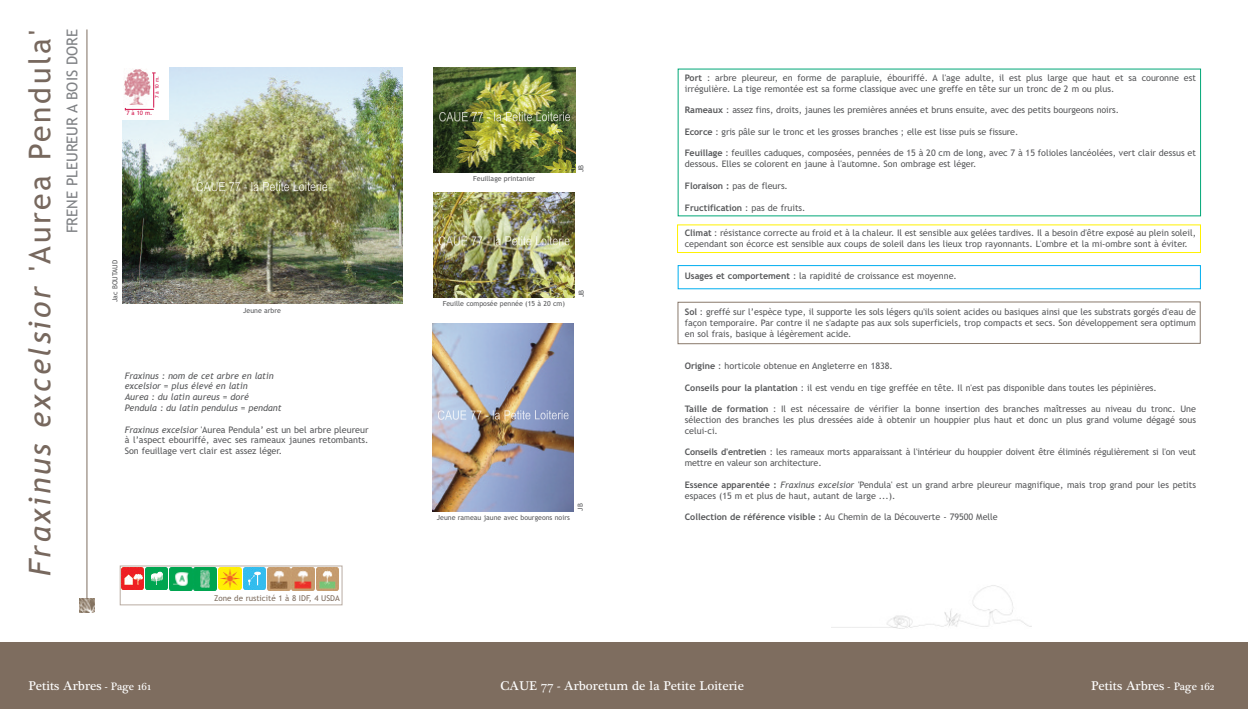
<style>
.page{position:relative;width:1248px;height:709px;background:#fff}
.page>*{position:absolute;margin:0;border:0;box-sizing:border-box;transform-origin:0 0}
.t1{font:italic 30px "Trebuchet MS";letter-spacing:.09em;color:#77685e}
.t2{font:15px "Trebuchet MS";color:#808285}
.t3{font:13px "Plantagenet Cherokee";color:#fff}
.t4{font:9px/10.8px "Trebuchet MS";color:#57585a}
.t5{font:italic 9px/10.8px "Trebuchet MS";color:#57585a}
.t6{font:700 9px "Trebuchet MS";color:#57585a}
.t7{font:8px "Trebuchet MS";color:#7e6d5f}
.t8{font:7px "Trebuchet MS";color:#57585a}
.t9{font:6px "Trebuchet MS";letter-spacing:.33em;color:#d11048}
.t10{font:5px "Trebuchet MS";letter-spacing:.33em;color:#d11048}
.s1{font-style:normal}
.s2{font-style:italic}
.s3{font-weight:700}
.s4{font-weight:400}
.s5{font-size:11px}
</style>
<div class="page">
<div style="left:618px;top:641px;width:629px;height:68px;background:#7e6d5f"></div>
<div style="left:0;top:641px;width:637px;height:68px;background:#7e6d5f"></div>
<img style="left:831px;top:585px;width:200px;height:44px">
<div style="left:120px;top:565px;width:222px;height:40px;border:1px solid #b9aca2"></div>
<svg style="left:677px;top:301px;width:524px;height:44px"></svg>
<div style="left:677px;top:265px;width:523px;height:24px;border:1px solid #00aeef"></div>
<div style="left:677px;top:224px;width:523px;height:29px;border:1px solid #fff101"></div>
<img style="left:122px;top:68px;width:280px;height:235px">
<hr style="left:86px;top:29px;width:1px;height:569px;background:#7e6d5f">
<div style="left:121px;top:567px;width:23px;height:24px;background:#fff"></div>
<img style="left:121px;top:567px;width:23px;height:23px">
<svg style="left:145px;top:567px;width:23px;height:23px"></svg>
<svg style="left:194px;top:567px;width:23px;height:24px"></svg>
<img style="left:194px;top:567px;width:22px;height:23px">
<svg style="left:169px;top:567px;width:24px;height:24px"></svg>
<svg style="left:241px;top:567px;width:1px;height:23px"></svg>
<img style="left:219px;top:567px;width:22px;height:23px">
<img style="left:243px;top:567px;width:23px;height:23px">
<img style="left:80px;top:598px;width:14px;height:14px">
<svg style="left:292px;top:567px;width:23px;height:24px"></svg>
<img style="left:292px;top:567px;width:22px;height:23px">
<svg style="left:316px;top:590px;width:23px;height:1px"></svg>
<img style="left:316px;top:567px;width:23px;height:23px">
<div style="left:120px;top:66px;width:48px;height:53px;background:#fff"></div>
<hr style="left:153px;top:73px;width:1px;height:35px;background:#d11048">
<img style="left:124px;top:69px;width:27px;height:36px">
<svg style="left:125px;top:108px;width:29px;height:2px"></svg>
<img style="left:433px;top:323px;width:141px;height:188px">
<img style="left:196px;top:182px;width:93px;height:9px">
<img style="left:438px;top:410px;width:92px;height:10px">
<img style="left:433px;top:193px;width:141px;height:104px">
<img style="left:438px;top:236px;width:93px;height:10px">
<img style="left:433px;top:68px;width:142px;height:104px">
<img style="left:439px;top:112px;width:93px;height:10px">
<svg style="left:268px;top:567px;width:23px;height:24px"></svg>
<img style="left:268px;top:567px;width:22px;height:23px">
<h1 class="t1" style="left:23px;top:576px;width:547px;rotate:-90deg">Fraxinus excelsior <span class="s1">'Aurea Pendula'</span></h1>
<h2 class="t2" style="left:63px;top:233px;width:206px;rotate:-90deg">FRENE PLEUREUR A BOIS DORE</h2>
<p class="t10" style="left:154px;top:98px;width:23px;rotate:-90deg">7à10m.</p>
<p class="t9" style="left:126px;top:109px;width:27px">7à10m.</p>
<p class="t8" style="left:111px;top:302px;width:44px;rotate:-90deg">Jac BOUTAUD</p>
<p class="t8" style="left:243px;top:306px;width:39px">Jeune arbre</p>
<p class="t5" style="left:125px;top:370px;width:158px">Fraxinus : nom de cet arbre en latin excelsior = plus élevé en latin<br>Aurea : du latin aureus = doré<br>Pendula : du latin pendulus = pendant</p>
<p class="t4" style="left:125px;top:424px;width:245px;text-align:justify"><span class="s2">Fraxinus excelsior</span> 'Aurea Pendula’ est un bel arbre pleureur à l’aspect ebouriffé, avec ses rameaux jaunes retombants.<br>Son feuillage vert clair est assez léger.</p>
<p class="t7" style="left:214px;top:594px;width:127px">Zone de rusticité 1 à 8 IDF, 4 USDA</p>
<p class="t8" style="left:473px;top:174px;width:64px">Feuillage printanier</p>
<p class="t8" style="left:577px;top:172px;width:9px;rotate:-90deg">JB</p>
<p class="t8" style="left:442px;top:299px;width:124px">Feuille composée pennée (15 à 20 cm)</p>
<p class="t8" style="left:577px;top:297px;width:9px;rotate:-90deg">JB</p>
<p class="t8" style="left:576px;top:511px;width:9px;rotate:-90deg">JB</p>
<p class="t8" style="left:437px;top:514px;width:134px">Jeune rameau jaune avec bourgeons noirs</p>
<p class="t4" style="left:684px;top:72px;width:512px"><span class="s3">Port</span> : arbre pleureur, en forme de parapluie, ébouriffé. A l'age adulte, il est plus large que haut et sa couronne est irrégulière. La tige remontée est sa forme classique avec une greffe en tête sur un tronc de 2 m ou plus.</p>
<p class="t4" style="left:684px;top:105px;width:435px"><span class="s3">Rameaux</span> : assez fins, droits, jaunes les premières années et bruns ensuite, avec des petits bourgeons noirs.</p>
<p class="t4" style="left:684px;top:126px;width:335px"><span class="s3">Ecorce</span> : gris pâle sur le tronc et les grosses branches ; elle est lisse puis se fissure.</p>
<p class="t4" style="left:684px;top:148px;width:512px"><span class="s3">Feuillage</span> : feuilles caduques, composées, pennées de 15 à 20 cm de long, avec 7 à 15 folioles lancéolées, vert clair dessus et dessous. Elles se colorent en jaune à l'automne. Son ombrage est léger.</p>
<p class="t4" style="left:684px;top:180px;width:105px"><span class="s3">Floraison :</span> pas de fleurs.</p>
<p class="t6" style="left:684px;top:202px;width:122px">Fructification <span class="s4">: pas de fruits.</span></p>
<p class="t4" style="left:684px;top:227px;width:512px"><span class="s3">Climat</span> : résistance correcte au froid et à la chaleur. Il est sensible aux gelées tardives. Il a besoin d'être exposé au plein soleil, cependant son écorce est sensible aux coups de soleil dans les lieux trop rayonnants. L'ombre et la mi-ombre sont à éviter.</p>
<p class="t4" style="left:684px;top:270px;width:273px"><span class="s3">Usages et comportement</span> : la rapidité de croissance est moyenne.</p>
<p class="t4" style="left:684px;top:306px;width:512px;text-align:justify"><span class="s3">Sol</span> : greffé sur l’espèce type, il supporte les sols légers qu'ils soient acides ou basiques ainsi que les substrats gorgés d'eau de façon temporaire. Par contre il ne s'adapte pas aux sols superficiels, trop compacts et secs. Son développement sera optimum en sol frais, basique à légèrement acide.</p>
<p class="t4" style="left:684px;top:360px;width:210px"><span class="s3">Origine</span> : horticole obtenue en Angleterre en 1838.</p>
<p class="t4" style="left:684px;top:382px;width:473px"><span class="s3">Conseils pour la plantation</span> : il est vendu en tige greffée en tête. Il n'est pas disponible dans toutes les pépinières.</p>
<p class="t4" style="left:684px;top:403px;width:512px;text-align:justify"><span class="s3">Taille de formation</span> : Il est nécessaire de vérifier la bonne insertion des branches maîtresses au niveau du tronc. Une sélection des branches les plus dressées aide à obtenir un houppier plus haut et donc un plus grand volume dégagé sous celui-ci.</p>
<p class="t4" style="left:684px;top:447px;width:512px"><span class="s3">Conseils d'entretien</span> : les rameaux morts apparaissant à l'intérieur du houppier doivent être éliminés régulièrement si l'on veut mettre en valeur son architecture.</p>
<p class="t4" style="left:684px;top:479px;width:512px"><span class="s3">Essence apparentée :</span> <span class="s2">Fraxinus excelsior</span> 'Pendula' est un grand arbre pleureur magnifique, mais trop grand pour les petits espaces (15 m et plus de haut, autant de large ...).</p>
<p class="t4" style="left:684px;top:511px;width:314px"><span class="s3">Collection de référence visible :</span> Au Chemin de la Découverte - 79500 Melle</p>
<h3 class="t3" style="left:28px;top:677px;width:124px">Petits Arbres <span class="s5">- Page 161</span></h3>
<h3 class="t3" style="left:1090px;top:677px;width:125px">Petits Arbres <span class="s5">- Page 162</span></h3>
<h3 class="t3" style="left:500px;top:678px;width:245px">CAUE 77 - Arboretum de la Petite Loiterie</h3>
</div>
